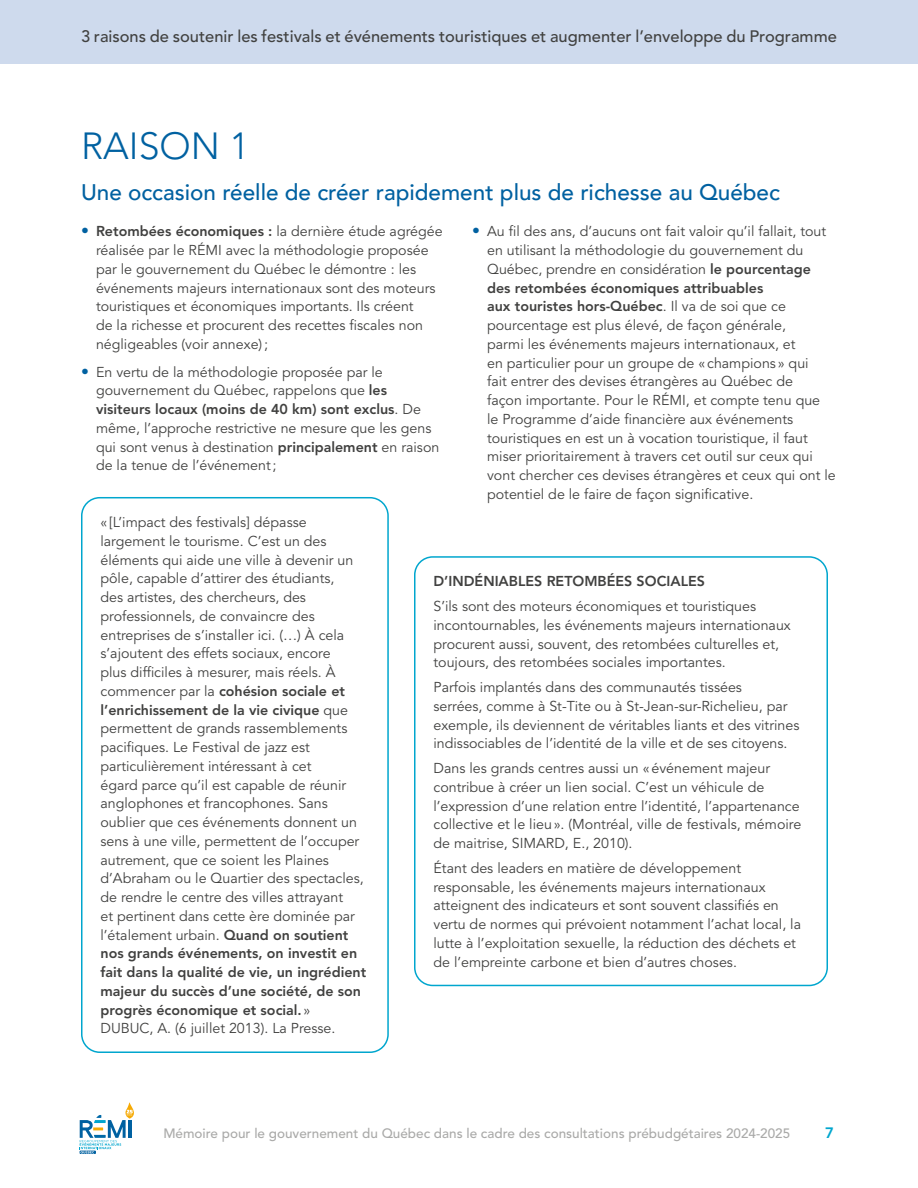
<style>
.page{position:relative;width:918px;height:1188px;background:#fff}
.page>*{position:absolute;margin:0;border:0;box-sizing:border-box;transform-origin:0 0}
.Titres{font:300 37.5px "Avenir LT Std";color:#0061a1}
.texte_2_col{font:500 22.5px "Avenir";color:#0061a1}
.Texte{font:500 16.5px "Avenir LT Std";color:#414140}
.t1{font:800 16.5px "Avenir LT Std";color:#414140}
.t2{font:800 15px "Avenir LT Std";color:#00a6ce}
.Texte-2{font:14.25px/18.8px "Avenir LT Std";color:#414140}
.Texte-3{font:800 14.25px "Avenir LT Std";color:#414140}
.t3{font:500 13.5px "Avenir LT Std";color:#aaaaa9}
.s1{font-size:15.75px;color:#0061a1}
.s2{font-weight:800}
</style>
<div class="page">
<div style="left:0;top:0;width:918px;height:63px;background:#cedaed"></div>
<div style="left:414px;top:556px;width:414px;height:430px;border:2px solid #00a6ce;border-radius:18px"></div>
<div style="left:81px;top:497px;width:308px;height:556px;border:2px solid #00a6ce;border-radius:18px"></div>
<svg style="left:80px;top:1102px;width:54px;height:52px"></svg>
<p class="Texte" style="left:81px;top:27px;width:757px">3 raisons de soutenir les festivals et événements touristiques et augmenter l’enveloppe du Programme</p>
<p class="t1" style="left:81px;top:26px;width:757px">Mém ire pour le gouvernement du Québec dans le cadre d consultations prébudgétaires 2023-2024</p>
<p class="Titres" style="left:81px;top:124px;width:170px">RAISON 1</p>
<p class="texte_2_col" style="left:81px;top:172px;width:700px">Une occasion réelle de créer rapidement plus de richesse au Québec</p>
<p class="Texte-2" style="left:96px;top:222px;width:348px;text-indent:-15px"><span class="s1">•</span> <span class="s2">Retombées économiques :</span> la dernière étude agrégée réalisée par le RÉMI avec la méthodologie proposée par le gouvernement du Québec le démontre : les événements majeurs internationaux sont des moteurs touristiques et économiques importants. Ils créent<br>de la richesse et procurent des recettes fiscales non négligeables (voir annexe);</p>
<p class="Texte-2" style="left:96px;top:363px;width:345px;text-indent:-15px"><span class="s1">•</span> En vertu de la méthodologie proposée par le gouvernement du Québec, rappelons que <span class="s2">les visiteurs locaux (moins de 40 km) sont exclus</span>. De même, l’approche restrictive ne mesure que les gens qui sont venus à destination <span class="s2">principalement</span> en raison de la tenue de l’événement;</p>
<p class="Texte-2" style="left:487px;top:222px;width:350px;text-indent:-15px"><span class="s1">•</span> Au fil des ans, d’aucuns ont fait valoir qu’il fallait, tout en utilisant la méthodologie du gouvernement du Québec, prendre en considération <span class="s2">le pourcentage des retombées économiques attribuables<br>aux touristes hors-Québec</span>. Il va de soi que ce pourcentage est plus élevé, de façon générale,<br>parmi les événements majeurs internationaux, et<br>en particulier pour un groupe de « champions » qui<br>fait entrer des devises étrangères au Québec de<br>façon importante. Pour le RÉMI, et compte tenu que<br>le Programme d’aide financière aux événements touristiques en est un à vocation touristique, il faut miser prioritairement à travers cet outil sur ceux qui vont chercher ces devises étrangères et ceux qui ont le potentiel de le faire de façon significative.</p>
<p class="Texte-2" style="left:100px;top:513px;width:267px">« [L’impact des festivals] dépasse largement le tourisme. C’est un des éléments qui aide une ville à devenir un pôle, capable d’attirer des étudiants,<br>des artistes, des chercheurs, des professionnels, de convaincre des entreprises de s’installer ici. (…) À cela s’ajoutent des effets sociaux, encore<br>plus difficiles à mesurer, mais réels. À commencer par la <span class="s2">cohésion sociale et l’enrichissement de la vie civique</span> que permettent de grands rassemblements pacifiques. Le Festival de jazz est particulièrement intéressant à cet<br>égard parce qu’il est capable de réunir anglophones et francophones. Sans oublier que ces événements donnent un sens à une ville, permettent de l’occuper autrement, que ce soient les Plaines d’Abraham ou le Quartier des spectacles, de rendre le centre des villes attrayant<br>et pertinent dans cette ère dominée par l’étalement urbain. <span class="s2">Quand on soutient nos grands événements, on investit en fait dans la qualité de vie, un ingrédient majeur du succès d’une société, de son progrès économique et social.</span> » DUBUC, A. (6 juillet 2013). La Presse.</p>
<p class="Texte-3" style="left:434px;top:573px;width:273px">D’INDÉNIABLES RETOMBÉES SOCIALES</p>
<p class="Texte-2" style="left:434px;top:597px;width:359px">S’ils sont des moteurs économiques et touristiques incontournables, les événements majeurs internationaux procurent aussi, souvent, des retombées culturelles et, toujours, des retombées sociales importantes.</p>
<p class="Texte-2" style="left:434px;top:678px;width:367px">Parfois implantés dans des communautés tissées<br>serrées, comme à St-Tite ou à St-Jean-sur-Richelieu, par exemple, ils deviennent de véritables liants et des vitrines indissociables de l’identité de la ville et de ses citoyens.</p>
<p class="Texte-2" style="left:434px;top:759px;width:369px">Dans les grands centres aussi un «événement majeur contribue à créer un lien social. C’est un véhicule de l’expression d’une relation entre l’identité, l’appartenance collective et le lieu». (Montréal, ville de festivals, mémoire de maitrise, SIMARD, E., 2010).</p>
<p class="Texte-2" style="left:434px;top:859px;width:369px">Étant des leaders en matière de développement responsable, les événements majeurs internationaux atteignent des indicateurs et sont souvent classifiés en vertu de normes qui prévoient notamment l’achat local, la lutte à l’exploitation sexuelle, la réduction des déchets et de l’empreinte carbone et bien d’autres choses.</p>
<p class="t3" style="left:163px;top:1125px;width:628px">Mémoire pour le gouvernement du Québec dans le cadre des consultations prébudgétaires 2024-2025</p>
<p class="t2" style="left:825px;top:1124px;width:10px">7</p>
</div>
